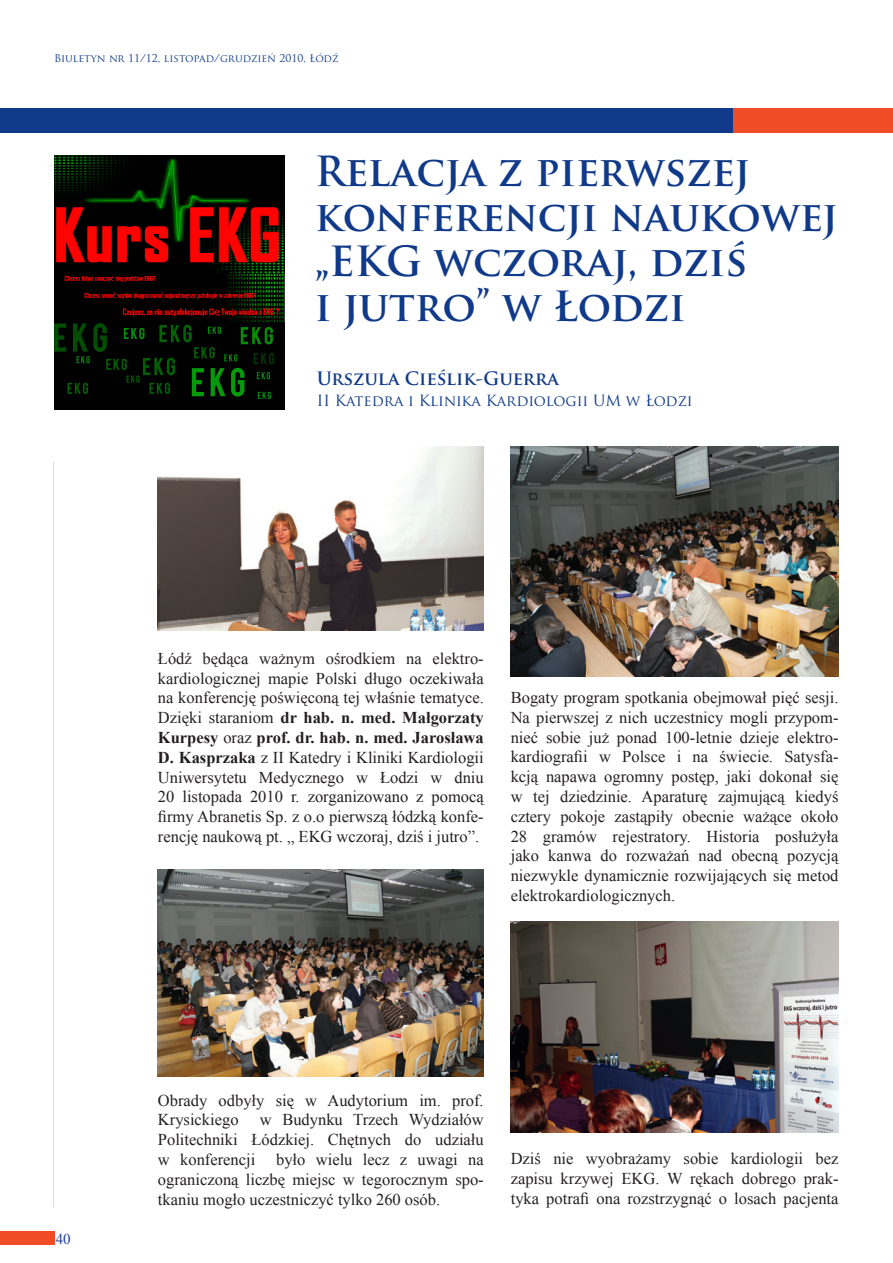
<style>
.page{position:relative;width:893px;height:1263px;background:#fff}
.page>*{position:absolute;margin:0;border:0;box-sizing:border-box;transform-origin:0 0}
.t1{font:700 40.5px/45px "Trajan Pro";color:#103a89}
.t2{font:700 18px "Trajan Pro";color:#103a89}
.t3{font:16.5px/19.8px "Times New Roman";color:#231f20;text-align:justify}
.t4{font:15px "Trajan Pro";letter-spacing:-.005em;color:#103a89}
.t5{font:15px "Times New Roman";color:#223f99}
.t6{font:10.5px "Trajan Pro";color:#103a89}
.s1{font-weight:700}
</style>
<div class="page">
<div style="left:0;top:108px;width:893px;height:25px;background:#103a89"></div>
<div style="left:0;top:1231px;width:55px;height:14px;background:#f04d27"></div>
<hr style="left:53px;top:463px;width:1px;height:744px;background:#dcdddf">
<div style="left:734px;top:108px;width:159px;height:25px;background:#f04d27"></div>
<div style="left:54px;top:155px;width:230px;height:255px;background:#010101"></div>
<hr style="left:284px;top:162px;width:1px;height:76px;background:#dcdddf">
<img style="left:54px;top:155px;width:230px;height:166px">
<img style="left:158px;top:446px;width:326px;height:185px">
<img style="left:158px;top:869px;width:326px;height:208px">
<img style="left:510px;top:446px;width:328px;height:230px">
<img style="left:511px;top:921px;width:327px;height:212px">
<svg style="left:54px;top:323px;width:220px;height:76px"></svg>
<p class="t6" style="left:54px;top:51px;width:286px">Biuletyn nr 11/12, listopad/grudzień 2010, Łódź</p>
<h1 class="t1" style="left:315px;top:149px;width:524px">Relacja z pierwszej konferencji naukowej „EKG wczoraj, dziś<br>i jutro” w Łodzi</h1>
<p class="t2" style="left:317px;top:367px;width:244px">Urszula Cieślik-Guerra</p>
<p class="t4" style="left:317px;top:391px;width:377px">II Katedra i Klinika Kardiologii UM w Łodzi</p>
<p class="t5" style="left:56px;top:1229px;width:16px">40</p>
<p class="t3" style="left:158px;top:648px;width:327px">Łódź będąca ważnym ośrodkiem na elektro&shy;kardiologicznej mapie Polski długo oczekiwała na konferencję poświęconą tej właśnie tematyce.<br>Dzięki staraniom <span class="s1">dr hab. n. med. Małgorzaty Kurpesy</span> oraz <span class="s1">prof. dr. hab. n. med. Jarosława D. Kasprzaka</span> z II Katedry i Kliniki Kardiologii Uniwersytetu Medycznego w Łodzi w dniu 20 listopada 2010 r. zorganizowano z pomocą firmy Abranetis Sp. z o.o pierwszą łódzką konfe&shy;rencję naukową pt. „ EKG wczoraj, dziś i jutro”.</p>
<p class="t3" style="left:511px;top:687px;width:329px">Bogaty program spotkania obejmował pięć sesji.<br>Na pierwszej z nich uczestnicy mogli przypom&shy;nieć sobie już ponad 100-letnie dzieje elektro&shy;kardiografii w Polsce i na świecie. Satysfa&shy;kcją napawa ogromny postęp, jaki dokonał się w tej dziedzinie. Aparaturę zajmującą kiedyś cztery pokoje zastąpiły obecnie ważące około 28 gramów rejestratory. Historia posłużyła jako kanwa do rozważań nad obecną pozycją niezwykle dynamicznie rozwijających się metod elektrokardiologicznych.</p>
<p class="t3" style="left:158px;top:1090px;width:327px">Obrady odbyły się w Audytorium im. prof.<br>Krysickiego</p>
<p class="t3" style="left:158px;top:1110px;width:327px;text-indent:102px">w Budynku Trzech Wydziałów Politechniki Łódzkiej. Chętnych do udziału w konferencji</p>
<p class="t3" style="left:158px;top:1149px;width:327px;text-indent:118px">było wielu lecz z uwagi na ograniczoną liczbę miejsc w tegorocznym spo&shy;tkaniu mogło uczestniczyć tylko 260 osób.</p>
<p class="t3" style="left:511px;top:1148px;width:329px">Dziś nie wyobrażamy sobie kardiologii bez zapisu krzywej EKG. W rękach dobrego prak&shy;tyka potrafi ona rozstrzygnąć o losach pacjenta</p>
</div>
